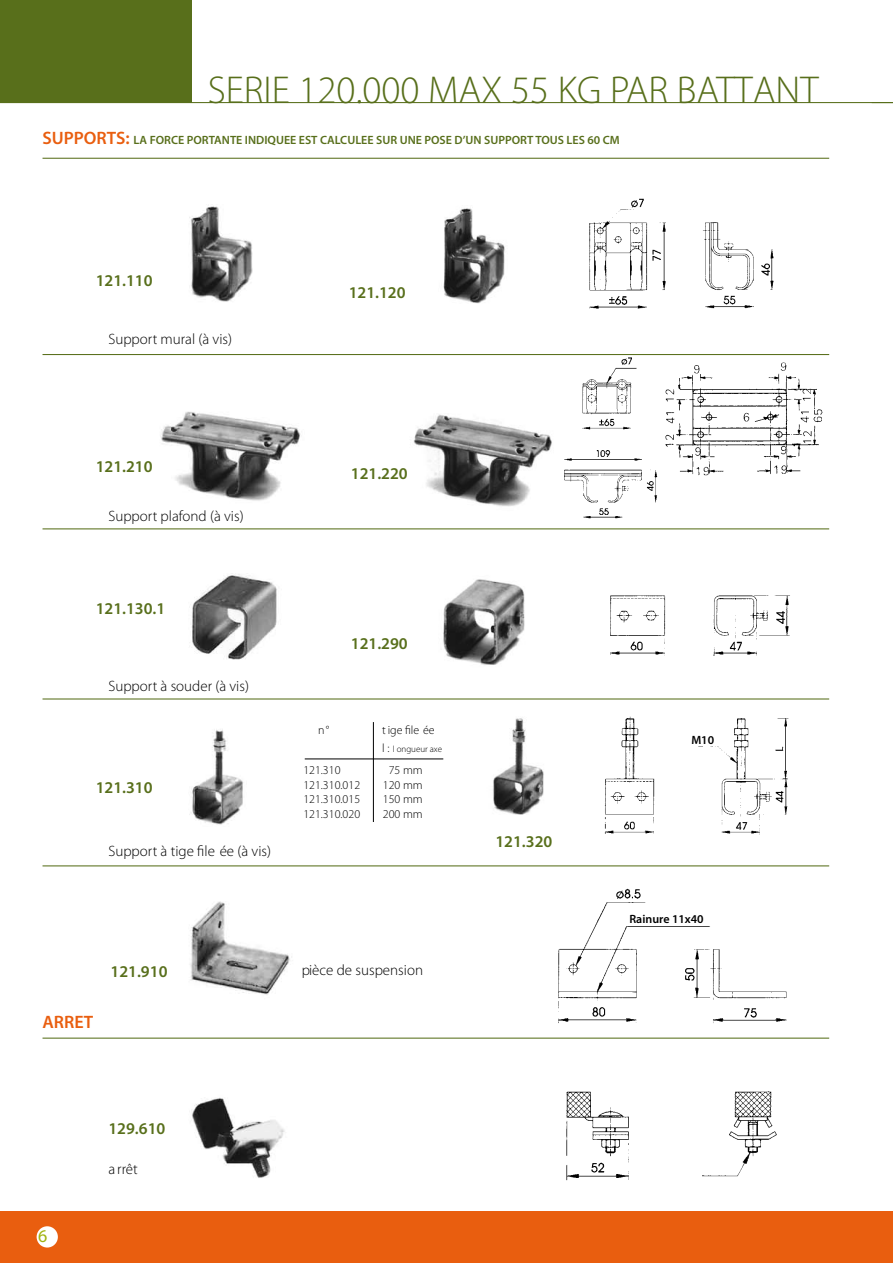
<style>
.page{position:relative;width:893px;height:1263px;background:#fff}
.page>*{position:absolute;margin:0;border:0;box-sizing:border-box;transform-origin:0 0}
.t1{font:300 39px "Myriad Pro";color:#586f1b}
.t2{font:600 18px "Myriad Pro";color:#e95e0f}
.t3{font:18px "Myriad Pro";color:#a0b20f}
.t4{font:600 16.5px "Myriad Pro";color:#586f1b}
.t5{font:300 15px "Myriad Pro";color:#000}
.t6{font:600 12px "Myriad Pro";color:#586f1b}
.t7{font:300 12px "Myriad Pro";color:#000}
.t8{font:600 12px "Myriad Pro";color:#000}
.t9{font:300 9px "Myriad Pro";color:#000}
.s1{font-size:18px;color:#e95e0f}
.s2{font-size:12px}
</style>
<div class="page">
<div style="left:0;top:0;width:191px;height:103px;background:#586f1b"></div>
<div style="left:0;top:1212px;width:893px;height:51px;background:#e95e0f"></div>
<div style="left:37px;top:1226px;width:21px;height:21px;background:#fff;border-radius:50%"></div>
<img style="left:145px;top:206px;width:176px;height:972px">
<img style="left:394px;top:208px;width:197px;height:457px">
<img style="left:573px;top:198px;width:201px;height:121px">
<img style="left:571px;top:358px;width:66px;height:86px">
<img style="left:586px;top:555px;width:204px;height:110px">
<img style="left:604px;top:716px;width:185px;height:119px">
<img style="left:558px;top:888px;width:229px;height:135px">
<img style="left:566px;top:1091px;width:211px;height:90px">
<img style="left:665px;top:362px;width:158px;height:114px">
<img style="left:493px;top:718px;width:51px;height:97px">
<img style="left:560px;top:444px;width:98px;height:81px">
<hr style="left:0;top:102px;width:893px;height:1px;background:#586f1b">
<hr style="left:43px;top:158px;width:786px;height:1px;background:#586f1b">
<hr style="left:43px;top:354px;width:786px;height:1px;background:#586f1b">
<hr style="left:43px;top:528px;width:786px;height:1px;background:#586f1b">
<hr style="left:43px;top:698px;width:786px;height:1px;background:#586f1b">
<hr style="left:305px;top:759px;width:138px;height:1px;background:#000">
<hr style="left:43px;top:865px;width:786px;height:1px;background:#586f1b">
<hr style="left:43px;top:1037px;width:786px;height:2px;background:#586f1b">
<hr style="left:373px;top:722px;width:1px;height:100px;background:#000">
<h1 class="t1" style="left:208px;top:68px;width:612px">SERIE 120.000 MAX 55 KG PAR BATTANT</h1>
<p class="t6" style="left:43px;top:132px;width:579px"><span class="s1">SUPPORTS:</span> LA FORCE PORTANTE INDIQUEE EST CALCULEE SUR UNE POSE D’UN SUPPORT TOUS LES 60 CM</p>
<p class="t4" style="left:96px;top:270px;width:58px">121.110</p>
<p class="t5" style="left:108px;top:330px;width:125px">Support mural (à vis)</p>
<p class="t4" style="left:96px;top:456px;width:58px">121.210</p>
<p class="t5" style="left:108px;top:508px;width:137px">Support plafond (à vis)</p>
<p class="t4" style="left:96px;top:597px;width:71px">121.130.1</p>
<p class="t5" style="left:108px;top:678px;width:142px">Support à souder (à vis)</p>
<p class="t4" style="left:349px;top:282px;width:58px">121.120</p>
<p class="t4" style="left:351px;top:463px;width:58px">121.220</p>
<p class="t4" style="left:351px;top:633px;width:58px">121.290</p>
<p class="t7" style="left:318px;top:724px;width:13px">n°</p>
<p class="t7" style="left:382px;top:723px;width:54px">t ige file ée</p>
<p class="t9" style="left:382px;top:744px;width:61px"><span class="s2">l :</span> l ongueur axe</p>
<p class="t7" style="left:303px;top:764px;width:39px">121.310</p>
<p class="t7" style="left:389px;top:764px;width:35px">75 mm</p>
<p class="t4" style="left:96px;top:777px;width:58px">121.310</p>
<p class="t7" style="left:303px;top:778px;width:58px">121.310.012</p>
<p class="t7" style="left:383px;top:778px;width:41px">120 mm</p>
<p class="t7" style="left:303px;top:793px;width:58px">121.310.015</p>
<p class="t7" style="left:383px;top:793px;width:41px">150 mm</p>
<p class="t7" style="left:303px;top:807px;width:58px">121.310.020</p>
<p class="t7" style="left:383px;top:807px;width:41px">200 mm</p>
<p class="t5" style="left:108px;top:843px;width:164px">Support à tige file ée (à vis)</p>
<p class="t2" style="left:43px;top:1011px;width:52px">ARRET</p>
<p class="t4" style="left:111px;top:961px;width:58px">121.910</p>
<p class="t5" style="left:302px;top:962px;width:123px">pièce de suspension</p>
<p class="t3" style="left:38px;top:1225px;width:11px">6</p>
<p class="t4" style="left:108px;top:1117px;width:58px">129.610</p>
<p class="t5" style="left:108px;top:1161px;width:31px">a rrêt</p>
<p class="t4" style="left:495px;top:831px;width:58px">121.320</p>
<p class="t8" style="left:691px;top:732px;width:24px">M10</p>
<p class="t8" style="left:629px;top:911px;width:76px">Rainure 11x40</p>
</div>
